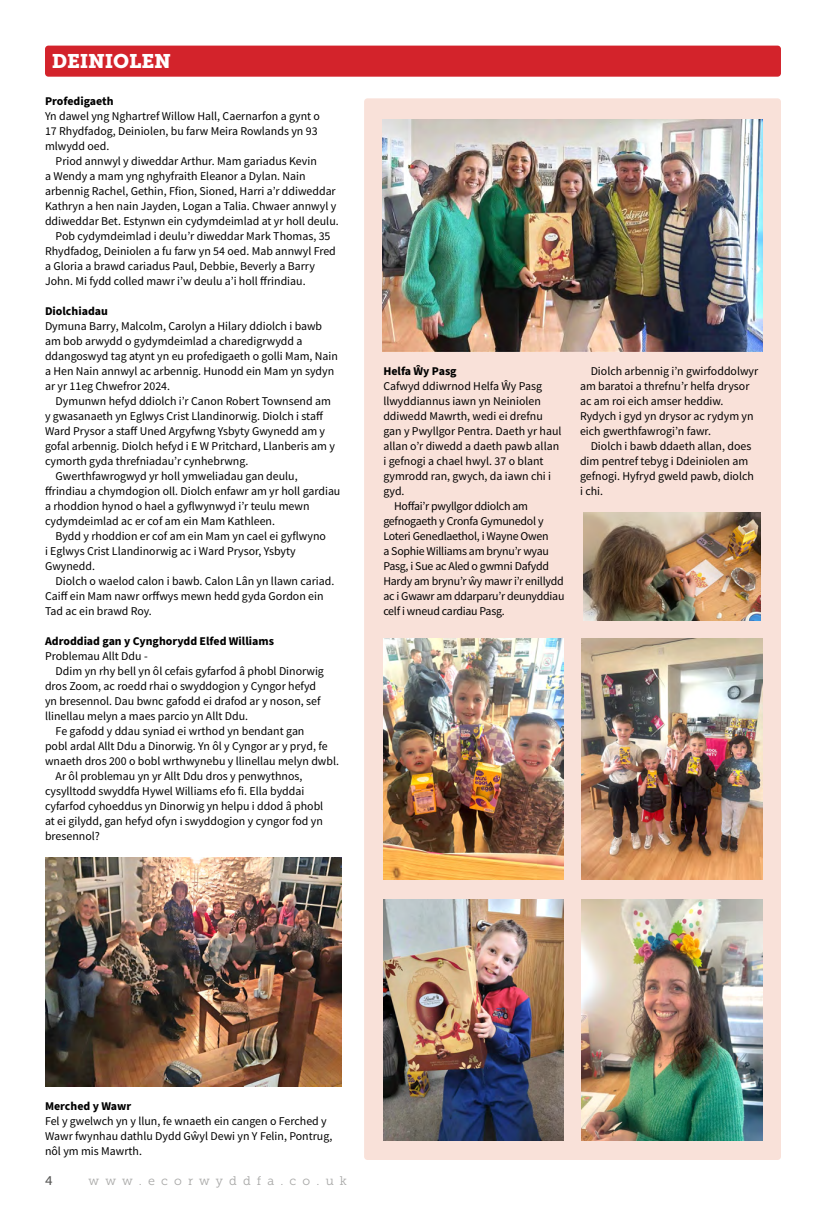
<style>
.page{position:relative;width:826px;height:1205px;background:#fff}
.page>*{position:absolute;margin:0;border:0;box-sizing:border-box;transform-origin:0 0}
.t1{font:19.62px "Museo Slab 900";letter-spacing:-.01em;color:#fff}
.t2{font:12.5px "Museo Slab 300";color:#a8a8a7}
.t3{font:12.5px "Museo Slab 500";color:#575756}
.Body_Eco{font:11.88px/15px "Source Sans Pro";color:#000}
.No_indent_Body_Eco{font:11.88px/15px "Source Sans Pro";color:#000}
.Body_Eco-2{font:11.88px/15px "Source Sans Pro";letter-spacing:-.02em;color:#000}
.No_indent_Body_Eco-2{font:700 11.88px "Source Sans Pro";color:#000}
</style>
<div class="page">
<div style="left:364px;top:98px;width:417px;height:1062px;background:#f9e1d9;border-radius:3px"></div>
<div style="left:45px;top:46px;width:736px;height:31px;background:#d3232b;border-radius:3px"></div>
<img style="left:45px;top:857px;width:296px;height:229px">
<img style="left:383px;top:899px;width:181px;height:241px">
<img style="left:383px;top:639px;width:181px;height:241px">
<img style="left:581px;top:639px;width:181px;height:241px">
<img style="left:583px;top:512px;width:177px;height:108px">
<img style="left:581px;top:899px;width:181px;height:241px">
<img style="left:383px;top:119px;width:379px;height:232px">
<p class="t1" style="left:52px;top:50px;width:121px">DEINIOLEN</p>
<p class="No_indent_Body_Eco-2" style="left:45px;top:93px;width:70px">Profedigaeth</p>
<p class="No_indent_Body_Eco" style="left:45px;top:108px;width:276px">Yn dawel yng Nghartref Willow Hall, Caernarfon a gynt o<br>17 Rhydfadog, Deiniolen, bu farw Meira Rowlands yn 93 mlwydd oed.</p>
<p class="Body_Eco" style="left:45px;top:153px;width:295px;text-indent:11px">Priod annwyl y diweddar Arthur. Mam gariadus Kevin<br>a Wendy a mam yng nghyfraith Eleanor a Dylan. Nain arbennig Rachel, Gethin, Ffion, Sioned, Harri a’r ddiweddar Kathryn a hen nain Jayden, Logan a Talia. Chwaer annwyl y ddiweddar Bet. Estynwn ein cydymdeimlad at yr holl deulu.</p>
<p class="Body_Eco" style="left:45px;top:228px;width:292px;text-indent:11px">Pob cydymdeimlad i deulu’r diweddar Mark Thomas, 35<br>Rhydfadog, Deiniolen a fu farw yn 54 oed. Mab annwyl Fred a Gloria a brawd cariadus Paul, Debbie, Beverly a Barry John. Mi fydd colled mawr i’w deulu a’i holl ffrindiau.</p>
<p class="No_indent_Body_Eco-2" style="left:45px;top:303px;width:64px">Diolchiadau</p>
<p class="No_indent_Body_Eco" style="left:45px;top:318px;width:294px">Dymuna Barry, Malcolm, Carolyn a Hilary ddiolch i bawb am bob arwydd o gydymdeimlad a charedigrwydd a ddangoswyd tag atynt yn eu profedigaeth o golli Mam, Nain a Hen Nain annwyl ac arbennig. Hunodd ein Mam yn sydyn ar yr 11eg Chwefror 2024.</p>
<p class="Body_Eco" style="left:45px;top:393px;width:291px;text-indent:11px">Dymunwn hefyd ddiolch i’r Canon Robert Townsend am y gwasanaeth yn Eglwys Crist Llandinorwig. Diolch i staff Ward Prysor a staff Uned Argyfwng Ysbyty Gwynedd am y gofal arbennig. Diolch hefyd i E W Pritchard, Llanberis am y cymorth gyda threfniadau’r cynhebrwng.</p>
<p class="Body_Eco" style="left:45px;top:468px;width:297px;text-indent:11px">Gwerthfawrogwyd yr holl ymweliadau gan deulu, ffrindiau a chymdogion oll. Diolch enfawr am yr holl gardiau a rhoddion hynod o hael a gyflwynwyd i’r teulu mewn cydymdeimlad ac er cof am ein Mam Kathleen.</p>
<p class="Body_Eco" style="left:45px;top:528px;width:282px;text-indent:11px">Bydd y rhoddion er cof am ein Mam yn cael ei gyflwyno i Eglwys Crist Llandinorwig ac i Ward Prysor, Ysbyty<br>Gwynedd.</p>
<p class="Body_Eco" style="left:45px;top:573px;width:291px;text-indent:11px">Diolch o waelod calon i bawb. Calon Lân yn llawn cariad.<br>Caiff ein Mam nawr orffwys mewn hedd gyda Gordon ein<br>Tad ac ein brawd Roy.</p>
<p class="No_indent_Body_Eco-2" style="left:45px;top:633px;width:230px">Adroddiad gan y Cynghorydd Elfed Williams</p>
<p class="No_indent_Body_Eco" style="left:45px;top:648px;width:104px">Problemau Allt Ddu -</p>
<p class="Body_Eco" style="left:45px;top:663px;width:280px;text-indent:11px">Ddim yn rhy bell yn ôl cefais gyfarfod â phobl Dinorwig dros Zoom, ac roedd rhai o swyddogion y Cyngor hefyd yn bresennol. Dau bwnc gafodd ei drafod ar y noson, sef llinellau melyn a maes parcio yn Allt Ddu.</p>
<p class="Body_Eco" style="left:45px;top:723px;width:295px;text-indent:11px">Fe gafodd y ddau syniad ei wrthod yn bendant gan<br>pobl ardal Allt Ddu a Dinorwig. Yn ôl y Cyngor ar y pryd, fe wnaeth dros 200 o bobl wrthwynebu y llinellau melyn dwbl.</p>
<p class="Body_Eco" style="left:45px;top:768px;width:280px;text-indent:11px">Ar ôl problemau yn yr Allt Ddu dros y penwythnos, cysylltodd swyddfa Hywel Williams efo fi. Ella byddai cyfarfod cyhoeddus yn Dinorwig yn helpu i ddod â phobl at ei gilydd, gan hefyd ofyn i swyddogion y cyngor fod yn bresennol?</p>
<p class="No_indent_Body_Eco-2" style="left:383px;top:363px;width:75px">Helfa Ŵy Pasg</p>
<p class="No_indent_Body_Eco" style="left:383px;top:378px;width:180px">Cafwyd ddiwrnod Helfa Ŵy Pasg llwyddiannus iawn yn Neiniolen ddiwedd Mawrth, wedi ei drefnu gan y Pwyllgor Pentra. Daeth yr haul allan o’r diwedd a daeth pawb allan i gefnogi a chael hwyl. 37 o blant gymrodd ran, gwych, da iawn chi i gyd.</p>
<p class="Body_Eco-2" style="left:383px;top:498px;width:182px;text-indent:11px">Hoffai’r pwyllgor ddiolch am gefnogaeth y Cronfa Gymunedol y<br>Loteri Genedlaethol, i Wayne Owen<br>a Sophie Williams am brynu’r wyau<br>Pasg, i Sue ac Aled o gwmni Dafydd<br>Hardy am brynu’r ŵy mawr i’r enillydd ac i Gwawr am ddarparu’r deunyddiau celf i wneud cardiau Pasg.</p>
<p class="Body_Eco" style="left:580px;top:363px;width:180px;text-indent:11px">Diolch arbennig i’n gwirfoddolwyr am baratoi a threfnu’r helfa drysor ac am roi eich amser heddiw.<br>Rydych i gyd yn drysor ac rydym yn eich gwerthfawrogi’n fawr.</p>
<p class="Body_Eco" style="left:580px;top:438px;width:175px;text-indent:11px">Diolch i bawb ddaeth allan, does dim pentref tebyg i Ddeiniolen am gefnogi. Hyfryd gweld pawb, diolch i chi.</p>
<p class="No_indent_Body_Eco-2" style="left:45px;top:1098px;width:88px">Merched y Wawr</p>
<p class="No_indent_Body_Eco" style="left:45px;top:1113px;width:289px">Fel y gwelwch yn y llun, fe wnaeth ein cangen o Ferched y<br>Wawr fwynhau dathlu Dydd Gŵyl Dewi yn Y Felin, Pontrug, nôl ym mis Mawrth.</p>
<p class="t3" style="left:45px;top:1174px;width:9px">4</p>
<p class="t2" style="left:89px;top:1174px;width:260px">w w w . e c o r w y d d f a . c o . u k</p>
</div>
